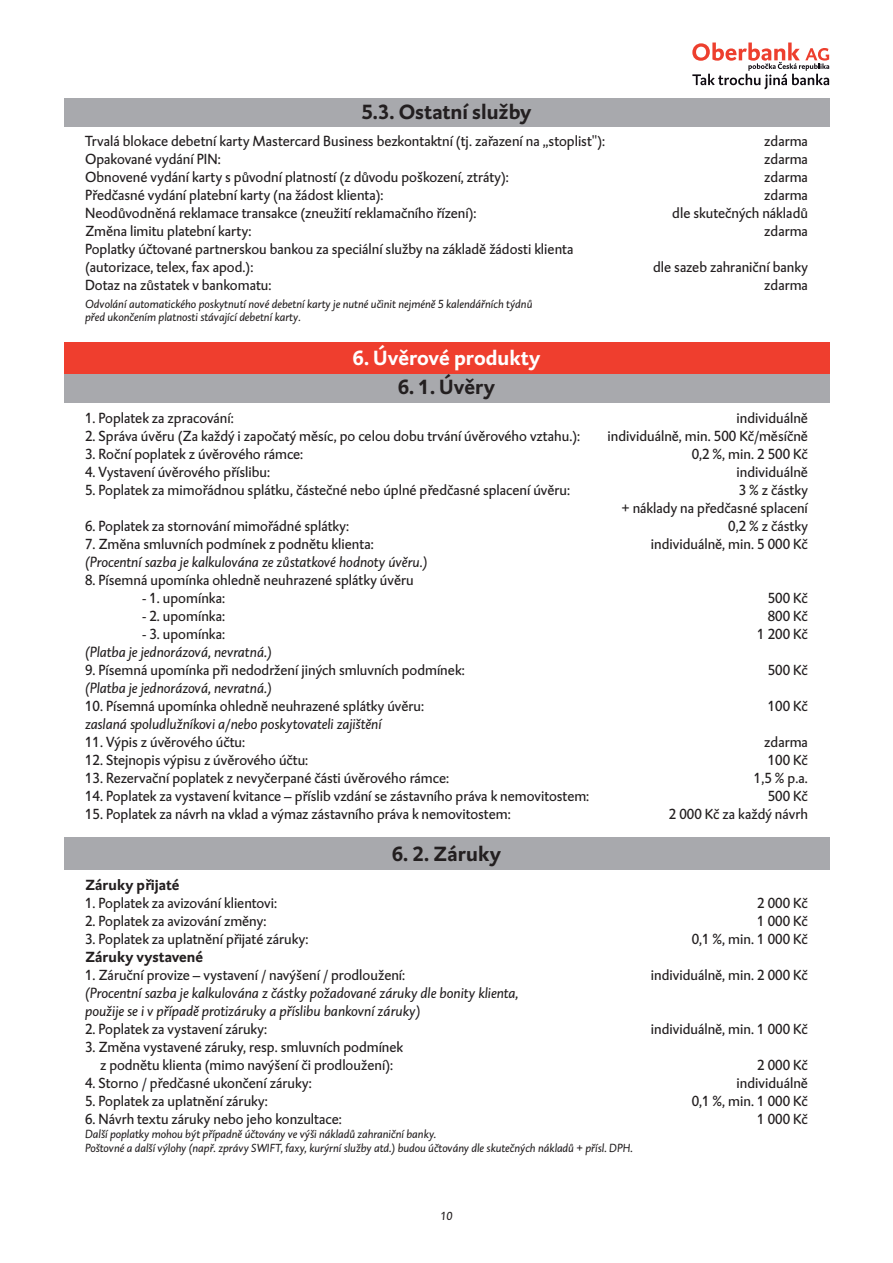
<style>
.page{position:relative;width:893px;height:1263px;background:#fff}
.page>*{position:absolute;margin:0;border:0;box-sizing:border-box;transform-origin:0 0}
.t1{font:700 21px "DTL Caspari T";color:#231f20}
.t2{font:700 21px "DTL Caspari T";color:#fff}
.t3{font:15px/18px "DTL Caspari T";color:#231f20;text-align:right}
.t4{font:italic 15px/18px "DTL Caspari T";color:#231f20}
.t5{font:700 15px "DTL Caspari T";color:#231f20}
.t6{font:italic 12px/14.4px "DTL Caspari T";color:#231f20}
</style>
<div class="page">
<div style="left:64px;top:837px;width:765px;height:33px;background:#a8a9ad"></div>
<div style="left:64px;top:98px;width:765px;height:28px;background:#a8a9ad"></div>
<div style="left:64px;top:341px;width:765px;height:33px;background:#ef3e2e"></div>
<div style="left:64px;top:374px;width:765px;height:29px;background:#a8a9ad"></div>
<svg style="left:692px;top:43px;width:137px;height:46px"></svg>
<h1 class="t1" style="left:361px;top:98px;width:172px">5.3. Ostatní služby</h1>
<p class="t3" style="left:85px;top:132px;width:522px;text-align:left">Trvalá blokace debetní karty Mastercard Business bezkontaktní (tj. zařazení na „stoplist"):<br>Opakované vydání PIN:<br>Obnovené vydání karty s původní platností (z důvodu poškození, ztráty):<br>Předčasné vydání platební karty (na žádost klienta):<br>Neodůvodněná reklamace transakce (zneužití reklamačního řízení):<br>Změna limitu platební karty:<br>Poplatky účtované partnerskou bankou za speciální služby na základě žádosti klienta (autorizace, telex, fax apod.):<br>Dotaz na zůstatek v bankomatu:</p>
<p class="t6" style="left:85px;top:297px;width:449px;line-height:13.5px">Odvolání automatického poskytnutí nové debetní karty je nutné učinit nejméně 5 kalendářních týdnů před ukončením platnosti stávající debetní karty.</p>
<h1 class="t2" style="left:352px;top:344px;width:189px">6. Úvěrové produkty</h1>
<h1 class="t1" style="left:398px;top:373px;width:99px">6. 1. Úvěry</h1>
<p class="t3" style="left:672px;top:132px;width:137px">zdarma<br>zdarma<br>zdarma<br>zdarma<br>dle skutečných nákladů zdarma</p>
<p class="t3" style="left:653px;top:258px;width:156px">dle sazeb zahraniční banky zdarma</p>
<p class="t3" style="left:85px;top:408px;width:150px">1. Poplatek za zpracování:</p>
<p class="t3" style="left:85px;top:426px;width:497px">2. Správa úvěru (Za každý i započatý měsíc, po celou dobu trvání úvěrového vztahu.):</p>
<p class="t3" style="left:85px;top:444px;width:220px">3. Roční poplatek z úvěrového rámce:</p>
<p class="t3" style="left:85px;top:462px;width:186px">4. Vystavení úvěrového příslibu:</p>
<p class="t3" style="left:85px;top:480px;width:487px">5. Poplatek za mimořádnou splátku, částečné nebo úplné předčasné splacení úvěru:</p>
<p class="t3" style="left:85px;top:516px;width:266px">6. Poplatek za stornování mimořádné splátky:</p>
<p class="t3" style="left:85px;top:534px;width:290px">7. Změna smluvních podmínek z podnětu klienta:</p>
<p class="t4" style="left:85px;top:552px;width:344px">(Procentní sazba je kalkulována ze zůstatkové hodnoty úvěru.)</p>
<p class="t3" style="left:85px;top:570px;width:330px">8. Písemná upomínka ohledně neuhrazené splátky úvěru</p>
<p class="t3" style="left:142px;top:588px;width:84px">- 1. upomínka:</p>
<p class="t3" style="left:142px;top:606px;width:84px">- 2. upomínka:</p>
<p class="t3" style="left:142px;top:624px;width:84px">- 3. upomínka:</p>
<p class="t4" style="left:85px;top:642px;width:188px">(Platba je jednorázová, nevratná.)</p>
<p class="t3" style="left:85px;top:660px;width:381px">9. Písemná upomínka při nedodržení jiných smluvních podmínek:</p>
<p class="t4" style="left:85px;top:678px;width:188px">(Platba je jednorázová, nevratná.)</p>
<p class="t3" style="left:85px;top:696px;width:341px">10. Písemná upomínka ohledně neuhrazené splátky úvěru:</p>
<p class="t4" style="left:85px;top:714px;width:298px">zaslaná spoludlužníkovi a/nebo poskytovateli zajištění</p>
<p class="t3" style="left:85px;top:732px;width:162px">11. Výpis z úvěrového účtu:</p>
<p class="t3" style="left:85px;top:750px;width:225px">12. Stejnopis výpisu z úvěrového účtu:</p>
<p class="t3" style="left:85px;top:768px;width:365px">13. Rezervační poplatek z nevyčerpané části úvěrového rámce:</p>
<p class="t3" style="left:85px;top:786px;width:506px">14. Poplatek za vystavení kvitance – příslib vzdání se zástavního práva k nemovitostem:</p>
<p class="t3" style="left:85px;top:804px;width:427px">15. Poplatek za návrh na vklad a výmaz zástavního práva k nemovitostem:</p>
<h1 class="t1" style="left:392px;top:840px;width:111px">6. 2. Záruky</h1>
<p class="t3" style="left:608px;top:408px;width:202px">individuálně<br>individuálně, min. 500 Kč/měsíčně<br>0,2 %, min. 2 500 Kč<br>individuálně<br>3 % z částky<br>+ náklady na předčasné splacení<br>0,2 % z částky<br>individuálně, min. 5 000 Kč</p>
<p class="t3" style="left:757px;top:588px;width:52px">500 Kč<br>800 Kč<br>1 200 Kč</p>
<p class="t3" style="left:768px;top:660px;width:42px">500 Kč</p>
<p class="t3" style="left:768px;top:696px;width:42px">100 Kč</p>
<p class="t3" style="left:669px;top:732px;width:140px">zdarma<br>100 Kč<br>1,5 % p.a.<br>500 Kč<br>2 000 Kč za každý návrh</p>
<p class="t5" style="left:85px;top:874px;width:96px">Záruky přijaté</p>
<p class="t3" style="left:85px;top:894px;width:194px">1. Poplatek za avizování klientovi:</p>
<p class="t3" style="left:85px;top:912px;width:183px">2. Poplatek za avizování změny:</p>
<p class="t3" style="left:85px;top:930px;width:225px">3. Poplatek za uplatnění přijaté záruky:</p>
<p class="t5" style="left:85px;top:946px;width:119px">Záruky vystavené</p>
<p class="t3" style="left:85px;top:966px;width:322px">1. Záruční provize – vystavení / navýšení / prodloužení:</p>
<p class="t4" style="left:85px;top:984px;width:435px">(Procentní sazba je kalkulována z částky požadované záruky dle bonity klienta, použije se i v případě protizáruky a příslibu bankovní záruky)</p>
<p class="t3" style="left:85px;top:1020px;width:184px">2. Poplatek za vystavení záruky:</p>
<p class="t3" style="left:85px;top:1038px;width:320px;text-align:center">3. Změna vystavené záruky, resp. smluvních podmínek z podnětu klienta (mimo navýšení či prodloužení):</p>
<p class="t3" style="left:85px;top:1074px;width:228px">4. Storno / předčasné ukončení záruky:</p>
<p class="t3" style="left:85px;top:1092px;width:184px">5. Poplatek za uplatnění záruky:</p>
<p class="t3" style="left:85px;top:1110px;width:258px">6. Návrh textu záruky nebo jeho konzultace:</p>
<p class="t6" style="left:85px;top:1127px;width:549px">Další poplatky mohou být případně účtovány ve výši nákladů zahraniční banky.<br>Poštovné a další výlohy (např. zprávy SWIFT, faxy, kurýrní služby atd.) budou účtovány dle skutečných nákladů + přísl. DPH.</p>
<p class="t3" style="left:692px;top:893px;width:118px">2 000 Kč<br>1 000 Kč<br>0,1 %, min. 1 000 Kč</p>
<p class="t3" style="left:651px;top:965px;width:158px">individuálně, min. 2 000 Kč</p>
<p class="t3" style="left:651px;top:1019px;width:158px">individuálně, min. 1 000 Kč</p>
<p class="t3" style="left:692px;top:1055px;width:118px">2 000 Kč individuálně<br>0,1 %, min. 1 000 Kč<br>1 000 Kč</p>
<p class="t6" style="left:440px;top:1209px;width:13px">10</p>
</div>
